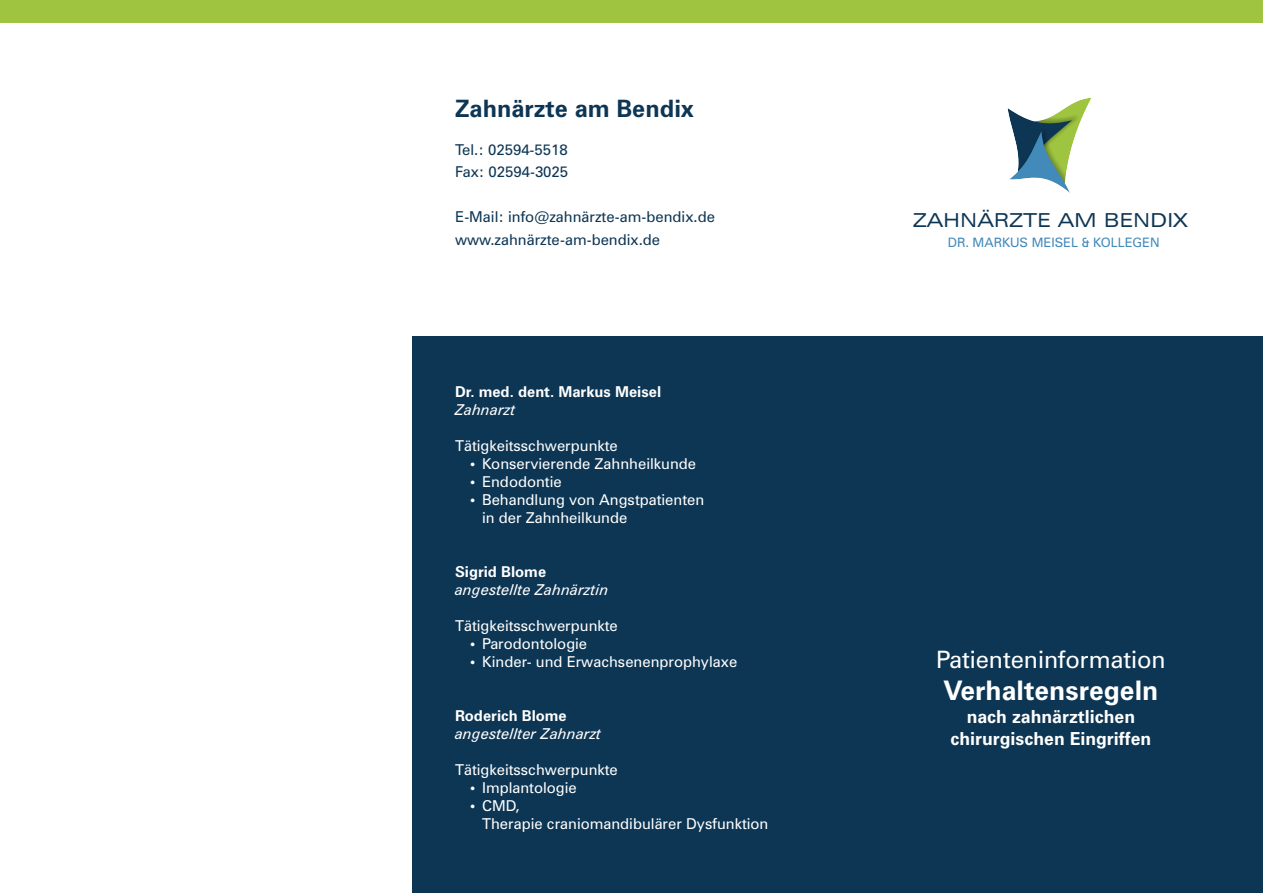
<style>
.page{position:relative;width:1263px;height:893px;background:#fff}
.page>*{position:absolute;margin:0;border:0;box-sizing:border-box;transform-origin:0 0}
.t1{font:700 27px "Zurich BT";color:#fff}
.t2{font:24px "Zurich BT";color:#fff}
.t3{font:700 24px "Zurich BT";color:#0d3654}
.t4{font:expanded 19.35px "Zurich BT";color:#0d3654}
.t5{font:700 18px/21.6px "Zurich BT";color:#fff;text-align:center}
.t6{font:15px/18px "Zurich BT";color:#fff}
.t7{font:15px/22.5px "Zurich BT";color:#0d3654}
.t8{font:italic 15px "Zurich BT";color:#fff}
.t9{font:700 15px "Zurich BT";color:#fff}
.t10{font:13.05px "Zurich BT";color:#428aba}
</style>
<div class="page">
<div style="left:412px;top:336px;width:426px;height:557px;background:#0d3654"></div>
<div style="left:838px;top:336px;width:425px;height:557px;background:#0d3654"></div>
<div style="left:0;top:0;width:1263px;height:23px;background:#9ec440"></div>
<svg style="left:1007px;top:98px;width:84px;height:95px"></svg>
<h2 class="t3" style="left:455px;top:98px;width:241px">Zahnärzte am Bendix</h2>
<p class="t7" style="left:455px;top:139px;width:115px">Tel.: 02594-5518<br>Fax: 02594-3025</p>
<p class="t7" style="left:455px;top:207px;width:261px">E-Mail: info@zahnärzte-am-bendix.de www.zahnärzte-am-bendix.de</p>
<p class="t9" style="left:455px;top:386px;width:208px">Dr. med. dent. Markus Meisel</p>
<p class="t8" style="left:455px;top:404px;width:62px">Zahnarzt</p>
<p class="t6" style="left:482px;top:438px;width:224px;text-indent:-27px">Tätigkeitsschwerpunkte<br>Konservierende Zahnheilkunde<br>Endodontie<br>Behandlung von Angstpatienten in der Zahnheilkunde</p>
<p class="t9" style="left:455px;top:566px;width:93px">Sigrid Blome</p>
<p class="t8" style="left:455px;top:583px;width:155px">angestellte Zahnärztin</p>
<p class="t6" style="left:482px;top:618px;width:257px;text-indent:-27px">Tätigkeitsschwerpunkte<br>Parodontologie<br>Kinder- und Erwachsenenprophylaxe</p>
<p class="t9" style="left:455px;top:709px;width:113px">Roderich Blome</p>
<p class="t8" style="left:455px;top:727px;width:148px">angestellter Zahnarzt</p>
<p class="t6" style="left:482px;top:762px;width:288px;text-indent:-27px">Tätigkeitsschwerpunkte<br>Implantologie<br>CMD,<br>Therapie craniomandibulärer Dysfunktion</p>
<p class="t4" style="left:913px;top:212px;width:276px">ZAHNÄRZTE AM BENDIX</p>
<p class="t10" style="left:948px;top:237px;width:213px">DR. MARKUS MEISEL &amp; KOLLEGEN</p>
<h2 class="t2" style="left:936px;top:650px;width:231px">Patienteninformation</h2>
<h1 class="t1" style="left:943px;top:679px;width:216px">Verhaltensregeln</h1>
<p class="t5" style="left:950px;top:708px;width:202px">nach zahnärztlichen chirurgischen Eingriffen</p>
</div>
